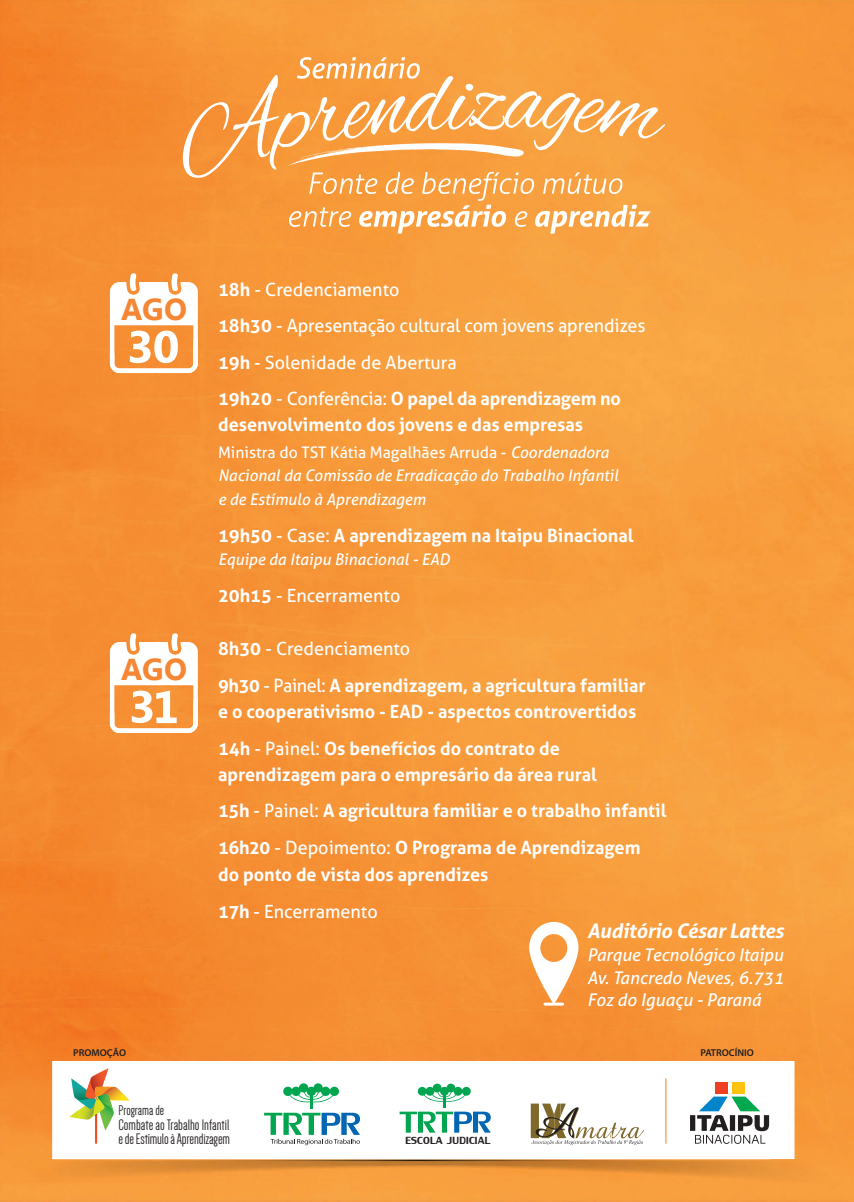
<style>
.page{position:relative;width:854px;height:1202px;background:#fff}
.page>*{position:absolute;margin:0;border:0;box-sizing:border-box;transform-origin:0 0}
.t1{font:700 30.3px "Segoe UI";color:#f58734}
.t2{font:700 30.3px "Segoe UI";color:#f58633}
.t3{font:italic 700 20.1px "Aller";letter-spacing:-.01em;color:#fff}
.t4{font:700 18.3px/36.6px "Aller";color:#fff}
.t5{font:18.3px/36.5px "Aller";letter-spacing:-.01em;color:#fff}
.t6{font:italic 17.5px/22.7px "Aller";letter-spacing:-.005em;color:#fff;text-align:justify}
.t7{font:italic 16px/23.7px "Aller";color:#fff}
.t8{font:15.7px/14.4px "Dense";letter-spacing:-.01em;color:#231f20}
.t9{font:15.3px "Lily UPC";letter-spacing:.02em;color:#231f20}
.t10{font:14.5px "Dense";color:#231f20}
.t11{font:600 10px "Myriad Pro";color:#231f20}
.s1{font-weight:700}
.s2{font-style:normal}
.s3{font-weight:400}
</style>
<div class="page">
<img style="left:0;top:0;width:853px;height:1202px">
<svg style="left:182px;top:57px;width:483px;height:177px;background:#f8a958"></svg>
<svg style="left:9px;top:1159px;width:836px;height:28px;background:#ec963a"></svg>
<svg style="left:49px;top:1159px;width:721px;height:2px"></svg>
<div style="left:52px;top:1061px;width:742px;height:98px;background:#fff"></div>
<svg style="left:264px;top:1092px;width:96px;height:53px"></svg>
<div style="left:283px;top:1087px;width:9px;height:9px;background:#00a54f;border-radius:50%"></div>
<div style="left:291px;top:1087px;width:9px;height:9px;background:#00a54f;border-radius:50%"></div>
<div style="left:299px;top:1083px;width:9px;height:9px;background:#00a54f;border-radius:50%"></div>
<div style="left:329px;top:1087px;width:10px;height:9px;background:#00a54f;border-radius:50%"></div>
<div style="left:321px;top:1087px;width:9px;height:9px;background:#00a54f;border-radius:50%"></div>
<div style="left:313px;top:1083px;width:9px;height:9px;background:#00a54f;border-radius:50%"></div>
<div style="left:306px;top:1087px;width:10px;height:9px;background:#00a54f;border-radius:50%"></div>
<svg style="left:399px;top:1092px;width:91px;height:41px"></svg>
<div style="left:417px;top:1087px;width:9px;height:9px;background:#00a54f;border-radius:50%"></div>
<div style="left:425px;top:1087px;width:9px;height:9px;background:#00a54f;border-radius:50%"></div>
<div style="left:432px;top:1084px;width:9px;height:8px;background:#00a54f;border-radius:50%"></div>
<div style="left:462px;top:1087px;width:8px;height:9px;background:#00a54f;border-radius:50%"></div>
<div style="left:453px;top:1087px;width:9px;height:9px;background:#00a54f;border-radius:50%"></div>
<div style="left:446px;top:1084px;width:9px;height:8px;background:#00a54f;border-radius:50%"></div>
<div style="left:440px;top:1087px;width:8px;height:9px;background:#00a54f;border-radius:50%"></div>
<div style="left:731px;top:1082px;width:13px;height:12px;background:#fec210"></div>
<div style="left:714px;top:1082px;width:13px;height:12px;background:#ef3e22"></div>
<svg style="left:690px;top:1096px;width:78px;height:48px"></svg>
<hr style="left:95px;top:1095px;width:2px;height:49px;background:#f04d22">
<svg style="left:69px;top:1068px;width:61px;height:63px"></svg>
<svg style="left:530px;top:1103px;width:113px;height:42px"></svg>
<svg style="left:529px;top:922px;width:49px;height:81px"></svg>
<hr style="left:544px;top:1003px;width:18px;height:3px;background:#fff">
<svg style="left:110px;top:273px;width:88px;height:100px"></svg>
<svg style="left:110px;top:633px;width:88px;height:100px"></svg>
<hr style="left:665px;top:1078px;width:1px;height:66px;background:#f58220">
<h1 class="t1" style="left:121px;top:287px;width:68px">AGO</h1>
<h1 class="t2" style="left:121px;top:647px;width:68px">AGO</h1>
<p class="t5" style="left:218px;top:271px;width:429px"><span class="s1">18h</span> - Credenciamento<br><span class="s1">18h30</span> - Apresentação cultural com jovens aprendizes <span class="s1">19h</span> - Solenidade de Abertura<br><span class="s1">19h20</span> - Conferência: <span class="s1">O papel da aprendizagem no</span></p>
<p class="t4" style="left:218px;top:406px;width:366px">desenvolvimento dos jovens e das empresas</p>
<p class="t7" style="left:218px;top:440px;width:401px"><span class="s2">Ministra do TST Kátia Magalhães Arruda -</span> Coordenadora<br>Nacional da Comissão de Erradicação do Trabalho Infantil e de Estímulo à Aprendizagem</p>
<p class="t4" style="left:218px;top:517px;width:417px">19h50 <span class="s3">- Case:</span> A aprendizagem na Itaipu Binacional</p>
<p class="t7" style="left:218px;top:548px;width:233px">Equipe da Itaipu Binacional - EAD</p>
<p class="t5" style="left:218px;top:577px;width:184px"><span class="s1">20h15</span> - Encerramento</p>
<p class="t4" style="left:218px;top:630px;width:429px">8h30 <span class="s3">- Credenciamento<br></span>9h30 <span class="s3">- Painel:</span> A aprendizagem, a agricultura familiar</p>
<p class="t4" style="left:218px;top:693px;width:419px">e o cooperativismo - EAD - aspectos controvertidos<br>14h <span class="s3">- Painel:</span> Os benefícios do contrato de</p>
<p class="t4" style="left:218px;top:756px;width:449px">aprendizagem para o empresário da área rural<br>15h <span class="s3">- Painel:</span> A agricultura familiar e o trabalho infantil<br>16h20 <span class="s3">- Depoimento:</span> O Programa de Aprendizagem</p>
<p class="t4" style="left:218px;top:856px;width:272px">do ponto de vista dos aprendizes<br>17h <span class="s3">- Encerramento</span></p>
<p class="t3" style="left:587px;top:918px;width:198px">Auditório César Lattes</p>
<p class="t6" style="left:587px;top:943px;width:198px">Parque Tecnológico Itaipu Av. Tancredo Neves, 6.731<br>Foz do Iguaçu - Paraná</p>
<p class="t11" style="left:73px;top:1046px;width:54px">PROMOÇÃO</p>
<p class="t11" style="left:700px;top:1046px;width:55px">PATROCÍNIO</p>
<p class="t10" style="left:118px;top:1103px;width:47px">Programa de</p>
<p class="t8" style="left:118px;top:1117px;width:113px">Combate ao Trabalho Infantil e de Estímulo à Aprendizagem</p>
<p class="t9" style="left:405px;top:1131px;width:87px">ESCOLA JUDICIAL</p>
</div>
